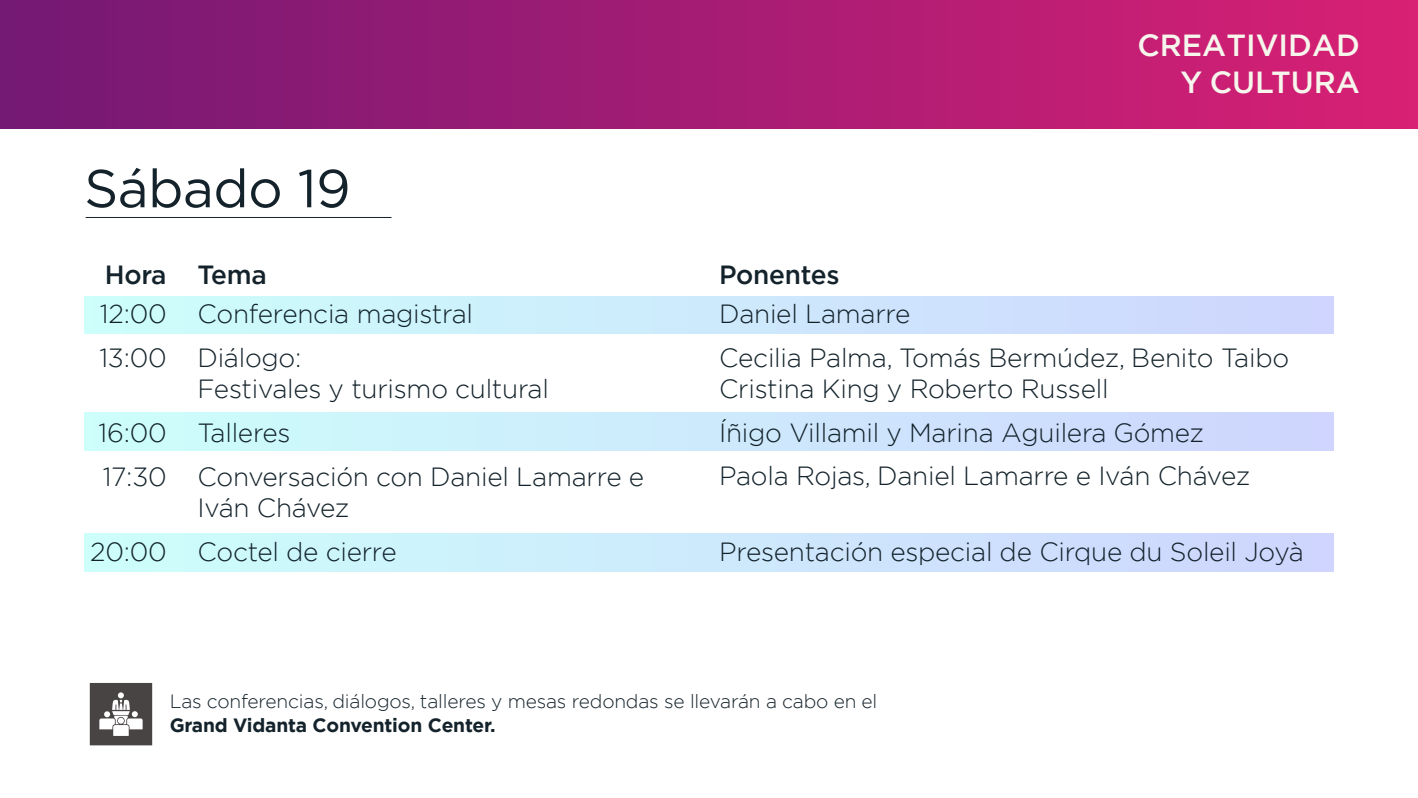
<style>
.page{position:relative;width:1418px;height:798px;background:#fff}
.page>*{position:absolute;margin:0;border:0;box-sizing:border-box;transform-origin:0 0}
.t1{font:53.25px "Gotham";letter-spacing:-.01em;color:#14232b}
.t2{font:500 30.5px/36.5px "Gotham";color:#f6f6ed;text-align:right}
.t3{font:300 26.25px/43.8px "Gotham";letter-spacing:-.01em;color:#14232b}
.t4{font:500 26.25px "Gotham";letter-spacing:-.01em;color:#14232b}
.t5{font:300 19.12px "Gotham";letter-spacing:-.01em;color:#14232b}
.t6{font:700 19.12px "Gotham";letter-spacing:-.01em;color:#14232b}
</style>
<div class="page">
<div style="left:84px;top:296px;width:1249px;height:38px;background:linear-gradient(to right,#cdfffb,#ced5fe)"></div>
<div style="left:84px;top:412px;width:1249px;height:38px;background:linear-gradient(to right,#cdfffb,#ced5fe)"></div>
<div style="left:84px;top:533px;width:1249px;height:37px;background:linear-gradient(to right,#cdfffb,#ced5fe)"></div>
<hr style="left:86px;top:217px;width:305px;height:1px;background:#14232b">
<div style="left:0;top:0;width:1417px;height:128px;background:linear-gradient(to right,#731974,#d82074)"></div>
<svg style="left:89px;top:683px;width:64px;height:63px"></svg>
<h1 class="t1" style="left:84px;top:154px;width:268px">Sábado 19</h1>
<p class="t2" style="left:1137px;top:27px;width:224px">CREATIVIDAD<br>Y CULTURA</p>
<p class="t4" style="left:105px;top:257px;width:163px">Hora Tema</p>
<p class="t4" style="left:719px;top:257px;width:122px">Ponentes</p>
<p class="t3" style="left:197px;top:291px;width:277px">Conferencia magistral<br>Diálogo:</p>
<p class="t3" style="left:197px;top:366px;width:448px">Festivales y turismo cultural<br>Talleres<br>Conversación con Daniel Lamarre e</p>
<p class="t3" style="left:197px;top:484px;width:201px">Iván Chávez<br>Coctel de cierre</p>
<p class="t3" style="left:719px;top:291px;width:571px">Daniel Lamarre<br>Cecilia Palma, Tomás Bermúdez, Benito Taibo</p>
<p class="t3" style="left:719px;top:366px;width:532px">Cristina King y Roberto Russell<br>Íñigo Villamil y Marina Aguilera Gómez<br>Paola Rojas, Daniel Lamarre e Iván Chávez</p>
<p class="t3" style="left:99px;top:291px;width:69px">12:00<br>13:00</p>
<p class="t3" style="left:99px;top:409px;width:70px">16:00<br>17:30</p>
<p class="t3" style="left:719px;top:528px;width:586px">Presentación especial de Cirque du Soleil Joyà</p>
<p class="t3" style="left:90px;top:528px;width:78px">20:00</p>
<p class="t5" style="left:170px;top:689px;width:709px">Las conferencias, diálogos, talleres y mesas redondas se llevarán a cabo en el</p>
<p class="t6" style="left:170px;top:712px;width:327px">Grand Vidanta Convention Center.</p>
</div>
